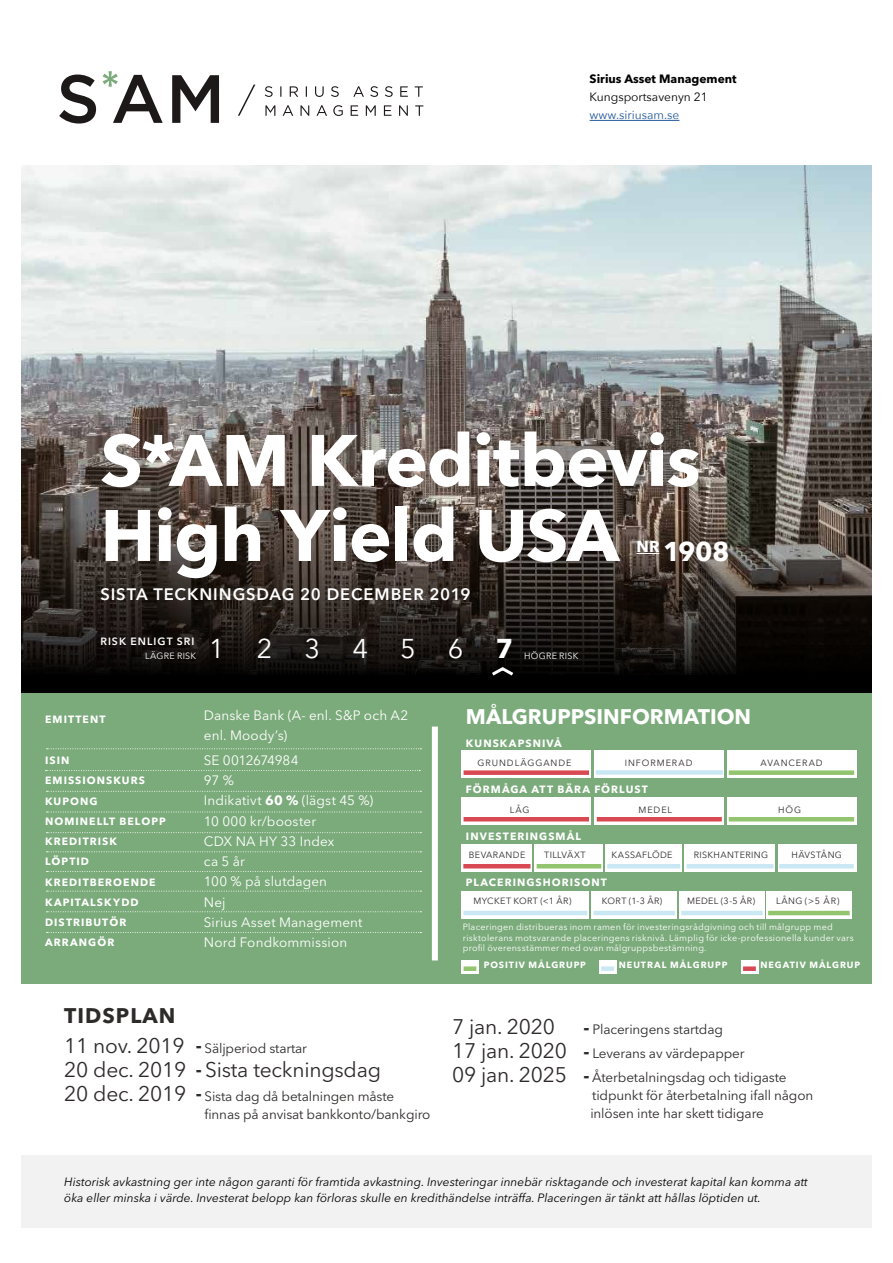
<style>
.page{position:relative;width:893px;height:1263px;background:#fff}
.page>*{position:absolute;margin:0;border:0;box-sizing:border-box;transform-origin:0 0}
.t1{font:700 72px/75px "Avenir Next LT Pro";letter-spacing:-.015em;color:#fff}
.t2{font:27px "Avenir Next LT Pro";color:#fff}
.t3{font:700 27px "Avenir Next LT Pro";color:#fff}
.t4{font:21px/30px "Avenir Next LT Pro";letter-spacing:-.01em;color:#2e2a2a}
.t5{font:700 21px "Avenir Next LT Pro";color:#fff}
.t6{font:600 16.5px "Avenir Next LT Pro";letter-spacing:.055em;color:#fff}
.t7{font:13.5px/18px "Avenir Next LT Pro";letter-spacing:-.01em;color:#2e2a2a}
.t8{font:13.5px/20.2px "Avenir Next LT Pro";letter-spacing:.01em;color:#fff}
.t9{font:italic 12px/16.5px "Avenir Next LT Pro";color:#000}
.t10{font:700 12px "Avenir Next LT Pro";color:#000}
.t11{font:12px "Avenir Next";color:#000}
.t12{font:12px "Avenir Next";color:#275b9b}
.t13{font:700 10.5px/20.2px "Avenir Next LT Pro";letter-spacing:.1em;color:#fff}
.t14{font:600 10.5px "Avenir Next LT Pro";letter-spacing:.1em;color:#fff}
.t15{font:9px/10.5px "Avenir Next LT Pro";letter-spacing:.025em;color:#fff}
.t16{font:9px "Avenir Next LT Pro";letter-spacing:.045em;color:#2e2a2a}
.t17{font:700 9px "Avenir Next LT Pro";letter-spacing:.105em;color:#fff}
.t18{font:9px "Avenir Next LT Pro";letter-spacing:.1em;color:#2e2a2a}
.t19{font:9px "Avenir Next LT Pro";letter-spacing:.105em;color:#2e2a2a}
.s1{font-weight:700}
.s2{font-size:40.5px}
</style>
<div class="page">
<div style="left:21px;top:692px;width:851px;height:292px;background:#7bab7b"></div>
<img style="left:21px;top:166px;width:851px;height:526px">
<div style="left:21px;top:1156px;width:851px;height:72px;background:#f2f2f2"></div>
<div style="left:462px;top:750px;width:129px;height:28px;background:#fff"></div>
<div style="left:462px;top:797px;width:129px;height:28px;background:#fff"></div>
<div style="left:462px;top:844px;width:70px;height:28px;background:#fff"></div>
<div style="left:462px;top:891px;width:127px;height:28px;background:#fff"></div>
<div style="left:462px;top:960px;width:17px;height:13px;background:#fff"></div>
<div style="left:599px;top:960px;width:17px;height:13px;background:#fff"></div>
<div style="left:741px;top:960px;width:17px;height:13px;background:#fff"></div>
<div style="left:535px;top:844px;width:68px;height:28px;background:#fff"></div>
<div style="left:592px;top:891px;width:85px;height:28px;background:#fff"></div>
<div style="left:727px;top:750px;width:130px;height:28px;background:#fff"></div>
<div style="left:727px;top:797px;width:130px;height:28px;background:#fff"></div>
<div style="left:605px;top:844px;width:77px;height:28px;background:#fff"></div>
<div style="left:679px;top:891px;width:85px;height:28px;background:#fff"></div>
<div style="left:684px;top:844px;width:91px;height:28px;background:#fff"></div>
<div style="left:766px;top:891px;width:86px;height:28px;background:#fff"></div>
<div style="left:778px;top:844px;width:79px;height:28px;background:#fff"></div>
<div style="left:594px;top:750px;width:130px;height:28px;background:#fff"></div>
<div style="left:594px;top:797px;width:130px;height:28px;background:#fff"></div>
<hr style="left:597px;top:817px;width:125px;height:4px;background:#d84953">
<hr style="left:537px;top:864px;width:64px;height:4px;background:#92c56e">
<div style="left:464px;top:770px;width:125px;height:5px;background:#d84953"></div>
<hr style="left:464px;top:817px;width:125px;height:4px;background:#d84953">
<hr style="left:463px;top:864px;width:67px;height:4px;background:#d84953">
<hr style="left:464px;top:911px;width:123px;height:4px;background:#cae8f3">
<hr style="left:594px;top:911px;width:81px;height:4px;background:#cae8f3">
<hr style="left:681px;top:911px;width:82px;height:4px;background:#cae8f3">
<hr style="left:768px;top:911px;width:82px;height:4px;background:#92c56e">
<div style="left:729px;top:770px;width:125px;height:5px;background:#92c56e"></div>
<hr style="left:729px;top:817px;width:125px;height:4px;background:#92c56e">
<hr style="left:607px;top:864px;width:73px;height:4px;background:#cae8f3">
<hr style="left:686px;top:864px;width:87px;height:4px;background:#cae8f3">
<div style="left:596px;top:770px;width:127px;height:5px;background:#cae8f3"></div>
<div style="left:464px;top:966px;width:12px;height:5px;background:#92c56e"></div>
<div style="left:601px;top:966px;width:13px;height:5px;background:#cae8f3"></div>
<div style="left:743px;top:966px;width:13px;height:5px;background:#d84953"></div>
<hr style="left:779px;top:864px;width:75px;height:4px;background:#cae8f3">
<svg style="left:637px;top:553px;width:22px;height:1px"></svg>
<hr style="left:590px;top:120px;width:89px;height:1px;background:#275b9b">
<div style="left:432px;top:726px;width:6px;height:234px;background:#fff"></div>
<svg style="left:489px;top:665px;width:28px;height:13px"></svg>
<svg style="left:103px;top:71px;width:116px;height:52px"></svg>
<svg style="left:59px;top:75px;width:37px;height:49px"></svg>
<svg style="left:265px;top:105px;width:158px;height:11px"></svg>
<svg style="left:265px;top:86px;width:158px;height:11px"></svg>
<svg style="left:238px;top:85px;width:17px;height:31px"></svg>
<svg style="left:47px;top:748px;width:374px;height:1px"></svg>
<svg style="left:45px;top:770px;width:375px;height:1px"></svg>
<svg style="left:47px;top:791px;width:374px;height:1px"></svg>
<svg style="left:47px;top:812px;width:374px;height:1px"></svg>
<svg style="left:47px;top:832px;width:374px;height:1px"></svg>
<svg style="left:47px;top:891px;width:374px;height:1px"></svg>
<svg style="left:47px;top:871px;width:374px;height:1px"></svg>
<svg style="left:47px;top:911px;width:374px;height:1px"></svg>
<svg style="left:47px;top:932px;width:374px;height:1px"></svg>
<svg style="left:47px;top:851px;width:374px;height:1px"></svg>
<p class="t10" style="left:590px;top:72px;width:149px">Sirius Asset Management</p>
<p class="t11" style="left:590px;top:87px;width:120px">Kungsportsavenyn 21</p>
<p class="t12" style="left:590px;top:105px;width:91px">www.siriusam.se</p>
<h1 class="t1" style="left:100px;top:422px;width:602px">S*AM Kreditbevis<br>High Yield USA</h1>
<h2 class="t3" style="left:637px;top:535px;width:95px"><sup>NR</sup> 1908</h2>
<h3 class="t6" style="left:100px;top:584px;width:372px">SISTA TECKNINGSDAG 20 DECEMBER 2019</h3>
<p class="t14" style="left:100px;top:635px;width:96px">RISK ENLIGT SRI</p>
<p class="t15" style="left:145px;top:650px;width:53px">LÄGRE RISK</p>
<h2 class="t2" style="left:209px;top:633px;width:306px">1 2 3 4 5 6 <span class="s1">7</span></h2>
<p class="t15" style="left:524px;top:650px;width:56px">HÖGRE RISK</p>
<p class="t13" style="left:45px;top:709px;width:62px">EMITTENT</p>
<p class="t13" style="left:45px;top:750px;width:122px">ISIN<br>EMISSIONSKURS<br>KUPONG<br>NOMINELLT BELOPP<br>KREDITRISK<br>LÖPTID<br>KREDITBEROENDE<br>KAPITALSKYDD<br>DISTRIBUTÖR<br>ARRANGÖR</p>
<p class="t8" style="left:204px;top:705px;width:206px">Danske Bank (A- enl. S&amp;P och A2 enl. Moody’s)</p>
<p class="t8" style="left:204px;top:750px;width:171px">SE 0012674984<br>97 %<br>Indikativt <span class="s1">60 %</span> (lägst 45 %)<br>10 000 kr/booster<br>CDX NA HY 33 Index<br>ca 5 år<br>100 % på slutdagen<br>Nej<br>Sirius Asset Management<br>Nord Fondkommission</p>
<h3 class="t4" style="left:64px;top:1000px;width:139px"><span class="s1">TIDSPLAN<br></span>11 nov. 2019 <span class="s2">–</span></h3>
<p class="t7" style="left:205px;top:1039px;width:104px">Säljperiod startar</p>
<h3 class="t4" style="left:64px;top:1057px;width:318px;line-height:24px">20 dec. 2019 <span class="s2">–</span> Sista teckningsdag<br>20 dec. 2019 <span class="s2">–</span></h3>
<p class="t7" style="left:204px;top:1087px;width:228px">Sista dag då betalningen måste finnas på anvisat bankkonto/bankgiro</p>
<h3 class="t5" style="left:466px;top:704px;width:287px">MÅLGRUPPSINFORMATION</h3>
<p class="t13" style="left:466px;top:733px;width:97px">KUNSKAPSNIVÅ</p>
<p class="t13" style="left:466px;top:779px;width:183px">FÖRMÅGA ATT BÄRA FÖRLUST</p>
<p class="t13" style="left:466px;top:826px;width:117px">INVESTERINGSMÅL</p>
<p class="t13" style="left:466px;top:872px;width:142px">PLACERINGSHORISONT</p>
<p class="t18" style="left:478px;top:758px;width:95px">GRUNDLÄGGANDE</p>
<p class="t19" style="left:625px;top:758px;width:69px">INFORMERAD</p>
<p class="t18" style="left:760px;top:758px;width:64px">AVANCERAD</p>
<p class="t16" style="left:510px;top:804px;width:21px">LÅG</p>
<p class="t16" style="left:639px;top:804px;width:35px">MEDEL</p>
<p class="t16" style="left:778px;top:804px;width:24px">HÖG</p>
<p class="t16" style="left:469px;top:849px;width:58px">BEVARANDE</p>
<p class="t16" style="left:544px;top:849px;width:43px">TILLVÄXT</p>
<p class="t16" style="left:611px;top:849px;width:62px">KASSAFLÖDE</p>
<p class="t16" style="left:694px;top:849px;width:76px">RISKHANTERING</p>
<p class="t16" style="left:791px;top:849px;width:52px">HÄVSTÅNG</p>
<p class="t16" style="left:473px;top:896px;width:99px">MYCKET KORT (&lt;1 ÅR)</p>
<p class="t16" style="left:602px;top:896px;width:62px">KORT (1-3 ÅR)</p>
<p class="t16" style="left:687px;top:896px;width:69px">MEDEL (3-5 ÅR)</p>
<p class="t16" style="left:776px;top:896px;width:65px">LÅNG (&gt;5 ÅR)</p>
<p class="t15" style="left:463px;top:922px;width:392px">Placeringen distribueras inom ramen för investeringsrådgivning och till målgrupp med risktolerans motsvarande placeringens risknivå. Lämplig för icke-professionella kunder vars profil överensstämmer med ovan målgruppsbestämning.</p>
<p class="t17" style="left:484px;top:959px;width:104px">POSITIV MÅLGRUPP</p>
<p class="t17" style="left:619px;top:959px;width:110px">NEUTRAL MÅLGRUPP</p>
<p class="t17" style="left:760px;top:959px;width:101px">NEGATIV MÅLGRUP</p>
<h3 class="t4" style="left:452px;top:1012px;width:139px">7 jan. 2020 <span class="s2">–</span></h3>
<p class="t7" style="left:592px;top:1020px;width:132px">Placeringens startdag</p>
<h3 class="t4" style="left:452px;top:1036px;width:139px">17 jan. 2020 <span class="s2">–</span></h3>
<p class="t7" style="left:592px;top:1044px;width:154px">Leverans av värdepapper</p>
<h3 class="t4" style="left:452px;top:1060px;width:139px">09 jan. 2025 <span class="s2">–</span></h3>
<p class="t7" style="left:590px;top:1068px;width:224px">Återbetalningsdag och tidigaste tidpunkt för återbetalning ifall någon inlösen inte har skett tidigare</p>
<p class="t9" style="left:64px;top:1173px;width:745px">Historisk avkastning ger inte någon garanti för framtida avkastning. Investeringar innebär risktagande och investerat kapital kan komma att öka eller minska i värde. Investerat belopp kan förloras skulle en kredithändelse inträffa. Placeringen är tänkt att hållas löptiden ut.</p>
</div>
